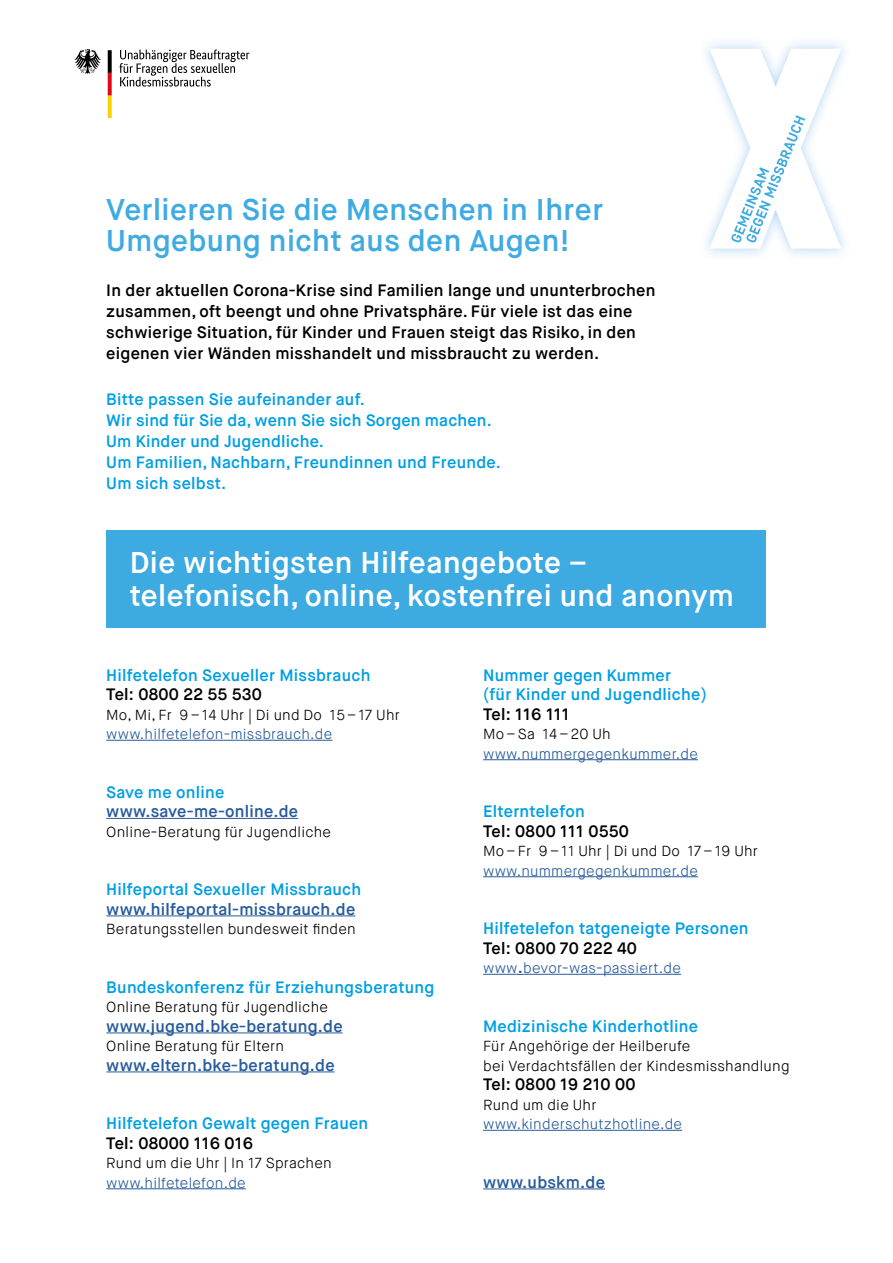
<style>
.page{position:relative;width:893px;height:1263px;background:#fff}
.page>*{position:absolute;margin:0;border:0;box-sizing:border-box;transform-origin:0 0}
.t1{font:600 30px/33px "Maison Neue";letter-spacing:.015em;color:#fff}
.t2{font:600 30px/31.5px "Maison Neue";letter-spacing:.015em;color:#3fabe2}
.t3{font:600 16.5px/21px "Maison Neue";letter-spacing:.015em;color:#009fe3}
.t4{font:600 16.5px/21px "Maison Neue";letter-spacing:.015em;color:#000}
.t5{font:600 16.5px "Maison Neue";letter-spacing:.015em;color:#275b9b}
.t6{font:300 14.55px/19.5px "Maison Neue";letter-spacing:.015em;color:#000}
.t7{font:300 14.55px "Maison Neue";letter-spacing:.015em;color:#275b9b}
.s1{font-weight:600;font-size:16.5px}
</style>
<div class="page">
<div style="left:106px;top:530px;width:659px;height:97px;background:#3daae1"></div>
<hr style="left:106px;top:740px;width:226px;height:1px;background:#275b9b">
<hr style="left:106px;top:818px;width:192px;height:1px;background:#275b9b">
<hr style="left:106px;top:915px;width:249px;height:1px;background:#275b9b">
<hr style="left:106px;top:1032px;width:237px;height:1px;background:#275b9b">
<hr style="left:106px;top:1071px;width:229px;height:1px;background:#275b9b">
<hr style="left:106px;top:1188px;width:140px;height:1px;background:#275b9b">
<hr style="left:483px;top:759px;width:215px;height:1px;background:#275b9b">
<hr style="left:483px;top:876px;width:215px;height:1px;background:#275b9b">
<hr style="left:483px;top:974px;width:35px;height:1px;background:#275b9b">
<hr style="left:523px;top:974px;width:158px;height:1px;background:#275b9b">
<hr style="left:483px;top:1130px;width:199px;height:1px;background:#275b9b">
<hr style="left:483px;top:1188px;width:122px;height:1px;background:#275b9b">
<svg style="left:119px;top:50px;width:130px;height:37px"></svg>
<svg style="left:74px;top:49px;width:27px;height:25px"></svg>
<svg style="left:108px;top:50px;width:4px;height:68px"></svg>
<svg style="left:709px;top:49px;width:132px;height:200px"></svg>
<h1 class="t2" style="left:106px;top:194px;width:498px">Verlieren Sie die Menschen in Ihrer<br>Umgebung nicht aus den Augen!</h1>
<p class="t4" style="left:106px;top:280px;width:551px">In der aktuellen Corona-Krise sind Familien lange und ununterbrochen zusammen, oft beengt und ohne Privatsphäre. Für viele ist das eine schwierige Situation, für Kinder und Frauen steigt das Risiko, in den eigenen vier Wänden misshandelt und missbraucht zu werden.</p>
<p class="t3" style="left:106px;top:389px;width:396px">Bitte passen Sie aufeinander auf.<br>Wir sind für Sie da, wenn Sie sich Sorgen machen.<br>Um Kinder und Jugendliche.<br>Um Familien, Nachbarn, Freundinnen und Freunde.<br>Um sich selbst.</p>
<h1 class="t1" style="left:130px;top:546px;width:606px">Die wichtigsten Hilfeangebote – telefonisch, online, kostenfrei und anonym</h1>
<p class="t3" style="left:106px;top:664px;width:266px">Hilfetelefon Sexueller Missbrauch</p>
<p class="t4" style="left:106px;top:684px;width:157px">Tel: 0800 22 55 530</p>
<p class="t6" style="left:106px;top:705px;width:295px">Mo, Mi, Fr 9 – 14 Uhr | Di und Do 15– 17 Uhr</p>
<p class="t7" style="left:106px;top:725px;width:228px">www.hilfetelefon-missbrauch.de</p>
<p class="t3" style="left:106px;top:781px;width:120px">Save me online</p>
<p class="t5" style="left:106px;top:801px;width:193px">www.save-me-online.de</p>
<p class="t6" style="left:106px;top:822px;width:226px">Online-Beratung für Jugendliche</p>
<p class="t3" style="left:106px;top:879px;width:257px">Hilfeportal Sexueller Missbrauch</p>
<p class="t5" style="left:106px;top:898px;width:251px">www.hilfeportal-missbrauch.de</p>
<p class="t6" style="left:106px;top:919px;width:251px">Beratungsstellen bundesweit finden</p>
<p class="t3" style="left:106px;top:976px;width:330px">Bundeskonferenz für Erziehungsberatung</p>
<p class="t6" style="left:106px;top:997px;width:223px">Online Beratung für Jugendliche</p>
<p class="t5" style="left:106px;top:1015px;width:238px">www.jugend.bke-beratung.de</p>
<p class="t6" style="left:106px;top:1036px;width:179px">Online Beratung für Eltern</p>
<p class="t5" style="left:106px;top:1054px;width:230px">www.eltern.bke-beratung.de</p>
<p class="t3" style="left:106px;top:1113px;width:264px">Hilfetelefon Gewalt gegen Frauen</p>
<p class="t4" style="left:106px;top:1132px;width:148px">Tel: 08000 116 016</p>
<p class="t6" style="left:106px;top:1153px;width:227px">Rund um die Uhr | In 17 Sprachen</p>
<p class="t7" style="left:106px;top:1173px;width:141px">www.hilfetelefon.de</p>
<p class="t3" style="left:483px;top:665px;width:225px;line-height:19.5px">Nummer gegen Kummer<br>(für Kinder und Jugendliche)</p>
<p class="t4" style="left:483px;top:703px;width:88px">Tel: 116 111</p>
<p class="t6" style="left:483px;top:724px;width:129px">Mo – Sa 14 – 20 Uh</p>
<p class="t7" style="left:483px;top:744px;width:216px">www.nummergegenkummer.de</p>
<p class="t3" style="left:483px;top:801px;width:103px">Elterntelefon</p>
<p class="t4" style="left:483px;top:820px;width:147px">Tel: 0800 111 0550</p>
<p class="t6" style="left:483px;top:841px;width:276px">Mo – Fr 9 – 11 Uhr | Di und Do 17– 19 Uhr</p>
<p class="t7" style="left:483px;top:861px;width:216px">www.nummergegenkummer.de</p>
<p class="t3" style="left:483px;top:918px;width:267px">Hilfetelefon tatgeneigte Personen</p>
<p class="t4" style="left:483px;top:937px;width:155px">Tel: 0800 70 222 40</p>
<p class="t7" style="left:483px;top:959px;width:199px">www<span class="s1">.</span>bevor-was-passiert.de</p>
<p class="t3" style="left:483px;top:1015px;width:217px">Medizinische Kinderhotline</p>
<p class="t6" style="left:483px;top:1036px;width:308px">Für Angehörige der Heilberufe<br>bei Verdachtsfällen der Kindesmisshandlung</p>
<p class="t4" style="left:483px;top:1074px;width:154px">Tel: 0800 19 210 00</p>
<p class="t6" style="left:483px;top:1095px;width:115px">Rund um die Uhr</p>
<p class="t7" style="left:483px;top:1115px;width:200px">www.kinderschutzhotline.de</p>
<p class="t5" style="left:483px;top:1171px;width:123px">www.ubskm.de</p>
</div>
